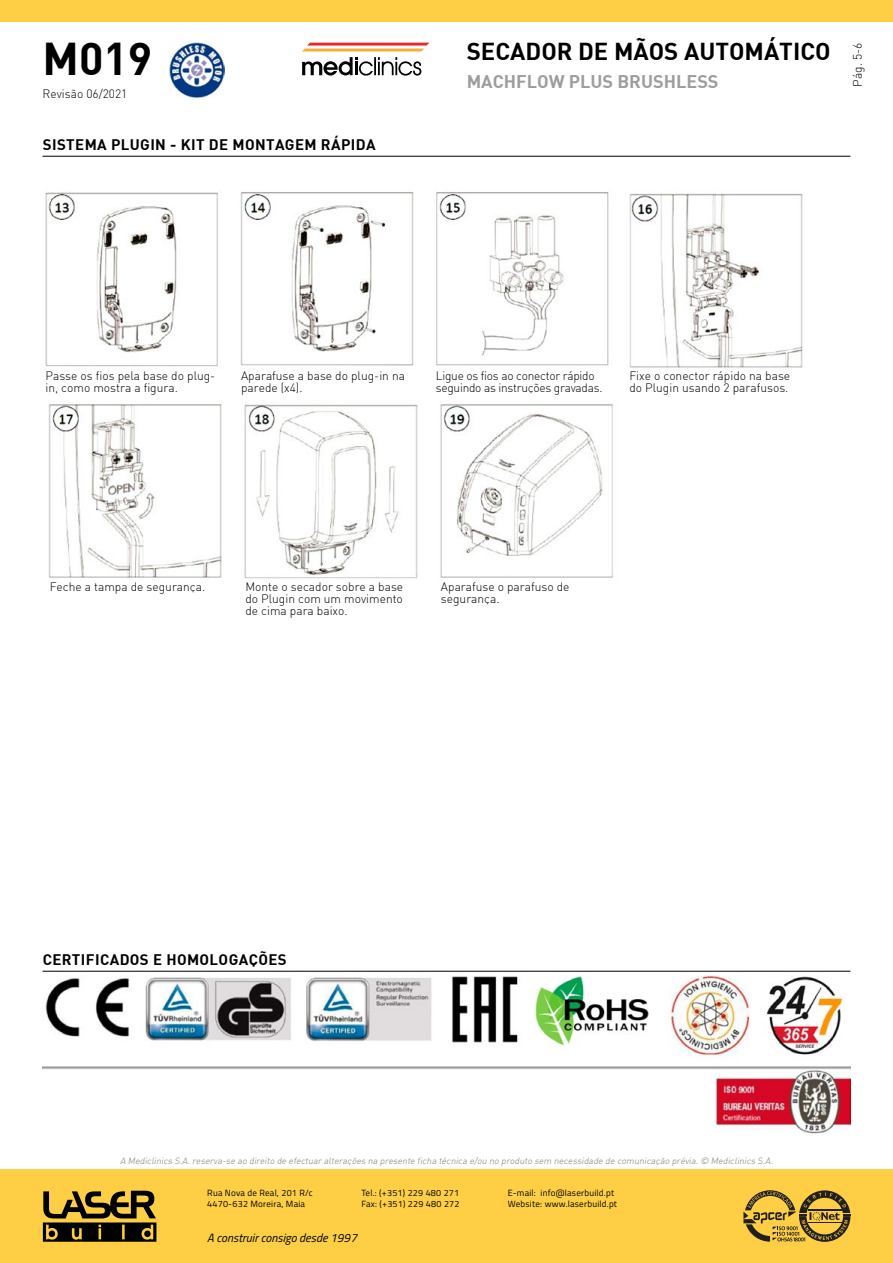
<style>
.page{position:relative;width:893px;height:1263px;background:#fff}
.page>*{position:absolute;margin:0;border:0;box-sizing:border-box;transform-origin:0 0}
.t1{font:700 45px "DI Nbek";color:#000}
.t2{font:700 24px "DI Nbek";color:#000}
.t3{font:700 18px "DI Nbek";color:#9d9d9c}
.t4{font:700 15px "DI Nbek";letter-spacing:.025em;color:#000}
.t5{font:300 12px/12px "DI Nbek";color:#000}
.t6{font:300 12px/12px "DI Nbek";letter-spacing:-.02em;color:#000}
.t7{font:italic 12px "Titillium";color:#000}
.t8{font:italic 300 9px "DI Nbek";color:#7c7b7b}
.t9{font:9px/10.8px "Titillium";letter-spacing:.025em;color:#000}
</style>
<div class="page">
<div style="left:0;top:0;width:893px;height:21px;background:#fecf44"></div>
<div style="left:1px;top:1169px;width:892px;height:94px;background:#fecf44"></div>
<svg style="left:43px;top:1191px;width:113px;height:51px"></svg>
<svg style="left:743px;top:1190px;width:107px;height:52px"></svg>
<svg style="left:302px;top:43px;width:127px;height:8px"></svg>
<svg style="left:302px;top:57px;width:119px;height:19px"></svg>
<hr style="left:43px;top:156px;width:807px;height:1px;background:#000">
<img style="left:169px;top:43px;width:56px;height:55px">
<img style="left:45px;top:192px;width:758px;height:387px">
<hr style="left:43px;top:971px;width:807px;height:1px;background:#000">
<img style="left:43px;top:975px;width:807px;height:159px">
<h1 class="t1" style="left:43px;top:29px;width:111px">M019</h1>
<h2 class="t2" style="left:467px;top:35px;width:365px">SECADOR DE MÃOS AUTOMÁTICO</h2>
<p class="t5" style="left:43px;top:87px;width:86px">Revisão 06/2021</p>
<h3 class="t3" style="left:467px;top:70px;width:253px">MACHFLOW PLUS BRUSHLESS</h3>
<p class="t4" style="left:43px;top:135px;width:334px">SISTEMA PLUGIN - KIT DE MONTAGEM RÁPIDA</p>
<p class="t5" style="left:851px;top:87px;width:46px;rotate:-90deg">Pág. 5-6</p>
<p class="t5" style="left:45px;top:369px;width:171px">Passe os fios pela base do plug&shy;in, como mostra a figura.</p>
<p class="t5" style="left:241px;top:369px;width:165px">Aparafuse a base do plug-in na parede (x4).</p>
<p class="t6" style="left:436px;top:369px;width:168px">Ligue os fios ao conector rápido seguindo as instruções gravadas.</p>
<p class="t5" style="left:629px;top:369px;width:162px">Fixe o conector rápido na base do Plugin usando 2 parafusos.</p>
<p class="t5" style="left:50px;top:581px;width:157px">Feche a tampa de segurança.</p>
<p class="t5" style="left:245px;top:581px;width:159px;text-align:justify">Monte o secador sobre a base do Plugin com um movimento de cima para baixo.</p>
<p class="t5" style="left:441px;top:581px;width:130px">Aparafuse o parafuso de segurança.</p>
<p class="t4" style="left:43px;top:950px;width:246px">CERTIFICADOS E HOMOLOGAÇÕES</p>
<p class="t8" style="left:120px;top:1155px;width:656px">A Mediclinics S.A.reserva-se ao direito de efectuar alterações na presente ficha técnica e/ou no produto sem necessidade de comunicação prévia.© Mediclinics S.A.</p>
<p class="t9" style="left:207px;top:1187px;width:107px">Rua Nova de Real, 201 R/c<br>4470-632 Moreira, Maia</p>
<p class="t9" style="left:361px;top:1187px;width:100px">Tel.: (+351) 229 480 271<br>Fax: (+351) 229 480 272</p>
<p class="t9" style="left:508px;top:1187px;width:111px">E-mail: info@laserbuild.pt<br>Website: www.laserbuild.pt</p>
<p class="t7" style="left:207px;top:1229px;width:151px">A construir consigo desde 1997</p>
</div>
